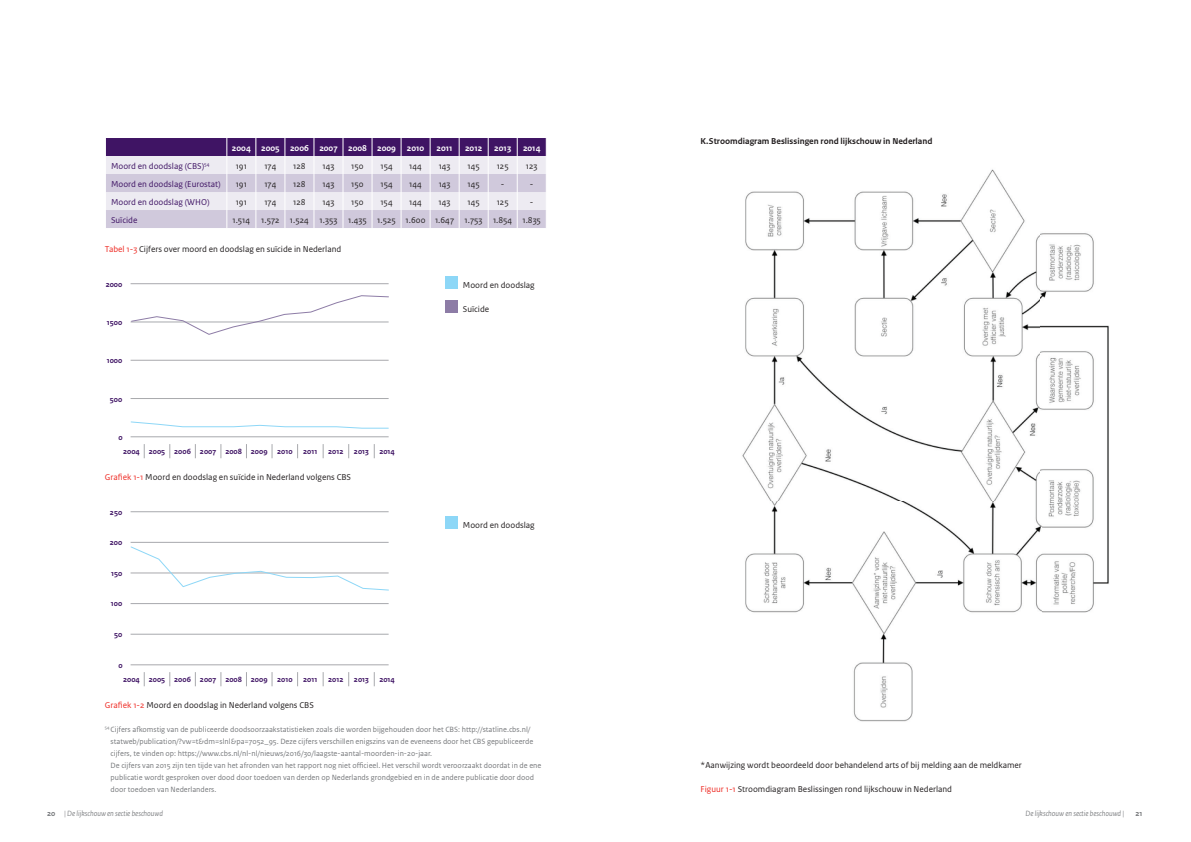
<style>
.page{position:relative;width:1191px;height:842px;background:#fff}
.page>*{position:absolute;margin:0;border:0;box-sizing:border-box;transform-origin:0 0}
.t1{font:9px "Rijksoverheid Sans Text";color:#231f20}
.t2{font:9px "Rijksoverheid Sans Text";color:#3f1464}
.t3{font:700 9px "Rijksoverheid Sans Text";color:#231f20}
.t4{font:700 9px "Rijksoverheid Sans Text";color:#fff}
.t5{font:8px/12px "Rijksoverheid Sans Text";color:#76787b}
.t6{font:700 8px "Rijksoverheid Sans Text";color:#3f1464}
.t7{font:italic 8px "Rijksoverheid Sans Heading";color:#76787b}
.t8{font:700 8px "Rijksoverheid Sans Text";color:#76787b}
.s1{color:#ee2a23}
.s2{font-family:"Rijksoverheid Sans Text";font-weight:700;font-style:normal}
</style>
<div class="page">
<img style="left:742px;top:169px;width:367px;height:553px">
<svg style="left:105px;top:138px;width:442px;height:90px;background:#c0b4ce"></svg>
<svg style="left:144px;top:444px;width:1px;height:14px"></svg>
<svg style="left:170px;top:444px;width:1px;height:14px"></svg>
<svg style="left:195px;top:444px;width:1px;height:14px"></svg>
<svg style="left:221px;top:444px;width:1px;height:14px"></svg>
<svg style="left:246px;top:444px;width:1px;height:14px"></svg>
<svg style="left:272px;top:444px;width:1px;height:14px"></svg>
<svg style="left:297px;top:444px;width:1px;height:14px"></svg>
<svg style="left:323px;top:444px;width:1px;height:14px"></svg>
<svg style="left:348px;top:444px;width:1px;height:14px"></svg>
<svg style="left:374px;top:444px;width:1px;height:14px"></svg>
<hr style="left:131px;top:436px;width:257px;height:1px;background:#a8a9ad">
<hr style="left:131px;top:398px;width:257px;height:1px;background:#a8a9ad">
<hr style="left:131px;top:360px;width:257px;height:1px;background:#a8a9ad">
<hr style="left:131px;top:283px;width:257px;height:1px;background:#a8a9ad">
<svg style="left:130px;top:295px;width:259px;height:40px"></svg>
<div style="left:445px;top:300px;width:12px;height:12px;background:#8d7ca6"></div>
<div style="left:445px;top:276px;width:12px;height:12px;background:#8dd7f7"></div>
<svg style="left:130px;top:421px;width:259px;height:8px"></svg>
<div style="left:445px;top:516px;width:12px;height:12px;background:#8dd7f7"></div>
<svg style="left:144px;top:672px;width:1px;height:14px"></svg>
<svg style="left:170px;top:672px;width:1px;height:14px"></svg>
<svg style="left:195px;top:672px;width:1px;height:14px"></svg>
<svg style="left:221px;top:672px;width:1px;height:14px"></svg>
<svg style="left:246px;top:672px;width:1px;height:14px"></svg>
<svg style="left:272px;top:672px;width:1px;height:14px"></svg>
<svg style="left:297px;top:672px;width:1px;height:14px"></svg>
<svg style="left:323px;top:672px;width:1px;height:14px"></svg>
<svg style="left:348px;top:672px;width:1px;height:14px"></svg>
<svg style="left:374px;top:672px;width:1px;height:14px"></svg>
<hr style="left:131px;top:664px;width:257px;height:1px;background:#a8a9ad">
<hr style="left:131px;top:603px;width:257px;height:1px;background:#a8a9ad">
<hr style="left:131px;top:542px;width:257px;height:1px;background:#a8a9ad">
<hr style="left:131px;top:511px;width:257px;height:1px;background:#a8a9ad">
<svg style="left:130px;top:546px;width:259px;height:45px"></svg>
<hr style="left:131px;top:634px;width:257px;height:1px;background:#a8a9ad">
<p class="t4" style="left:232px;top:143px;width:194px">2004 2005 2006 2007 2008 2009 2010</p>
<p class="t4" style="left:436px;top:143px;width:18px">2011</p>
<p class="t4" style="left:465px;top:143px;width:19px">2012</p>
<p class="t4" style="left:494px;top:143px;width:18px">2013</p>
<p class="t4" style="left:523px;top:143px;width:19px">2014</p>
<p class="t2" style="left:111px;top:161px;width:100px">Moord en doodslag (CBS)<sup>54</sup></p>
<p class="t1" style="left:236px;top:161px;width:13px">191</p>
<p class="t1" style="left:264px;top:161px;width:14px">174</p>
<p class="t1" style="left:293px;top:161px;width:14px">128</p>
<p class="t1" style="left:322px;top:161px;width:13px">143</p>
<p class="t1" style="left:351px;top:161px;width:14px">150</p>
<p class="t1" style="left:380px;top:161px;width:14px">154</p>
<p class="t1" style="left:409px;top:161px;width:14px">144</p>
<p class="t1" style="left:439px;top:161px;width:13px">143</p>
<p class="t1" style="left:467px;top:161px;width:14px">145</p>
<p class="t1" style="left:497px;top:161px;width:14px">125</p>
<p class="t1" style="left:526px;top:161px;width:13px">123</p>
<p class="t2" style="left:111px;top:179px;width:111px">Moord en doodslag (Eurostat)</p>
<p class="t1" style="left:236px;top:179px;width:13px">191</p>
<p class="t1" style="left:264px;top:179px;width:14px">174</p>
<p class="t1" style="left:293px;top:179px;width:14px">128</p>
<p class="t1" style="left:322px;top:179px;width:13px">143</p>
<p class="t1" style="left:351px;top:179px;width:14px">150</p>
<p class="t1" style="left:380px;top:179px;width:14px">154</p>
<p class="t1" style="left:409px;top:179px;width:14px">144</p>
<p class="t1" style="left:439px;top:179px;width:13px">143</p>
<p class="t1" style="left:467px;top:179px;width:14px">145</p>
<p class="t1" style="left:501px;top:179px;width:5px">-</p>
<p class="t1" style="left:530px;top:179px;width:5px">-</p>
<p class="t2" style="left:111px;top:197px;width:100px">Moord en doodslag (WHO)</p>
<p class="t1" style="left:236px;top:197px;width:13px">191</p>
<p class="t1" style="left:264px;top:197px;width:14px">174</p>
<p class="t1" style="left:293px;top:197px;width:14px">128</p>
<p class="t1" style="left:322px;top:197px;width:13px">143</p>
<p class="t1" style="left:351px;top:197px;width:14px">150</p>
<p class="t1" style="left:380px;top:197px;width:14px">154</p>
<p class="t1" style="left:409px;top:197px;width:14px">144</p>
<p class="t1" style="left:438px;top:197px;width:13px">143</p>
<p class="t1" style="left:467px;top:197px;width:14px">145</p>
<p class="t1" style="left:497px;top:197px;width:14px">125</p>
<p class="t1" style="left:530px;top:197px;width:5px">-</p>
<p class="t2" style="left:111px;top:215px;width:28px">Suïcide</p>
<p class="t1" style="left:232px;top:215px;width:310px">1.514 1.572 1.524 1.353 1.435 1.525 1.600 1.647 1.753 1.854 1.835</p>
<p class="t1" style="left:105px;top:244px;width:238px"><span class="s1">Tabel 1-3</span> Cijfers over moord en doodslag en suïcide in Nederland</p>
<p class="t6" style="left:106px;top:280px;width:18px">2000</p>
<p class="t6" style="left:107px;top:318px;width:17px">1500</p>
<p class="t6" style="left:107px;top:356px;width:17px">1000</p>
<p class="t6" style="left:110px;top:394px;width:14px">500</p>
<p class="t6" style="left:118px;top:433px;width:6px">0</p>
<p class="t6" style="left:123px;top:447px;width:171px">2004 2005 2006 2007 2008 2009 2010</p>
<p class="t6" style="left:303px;top:447px;width:16px">2011</p>
<p class="t6" style="left:328px;top:447px;width:17px">2012</p>
<p class="t6" style="left:354px;top:447px;width:17px">2013</p>
<p class="t6" style="left:379px;top:447px;width:17px">2014</p>
<p class="t1" style="left:105px;top:472px;width:248px"><span class="s1">Grafiek 1-1</span> Moord en doodslag en suïcide in Nederland volgens CBS</p>
<p class="t6" style="left:110px;top:508px;width:14px">250</p>
<p class="t6" style="left:110px;top:538px;width:14px">200</p>
<p class="t6" style="left:111px;top:569px;width:13px">150</p>
<p class="t6" style="left:111px;top:599px;width:13px">100</p>
<p class="t6" style="left:114px;top:630px;width:10px">50</p>
<p class="t6" style="left:118px;top:661px;width:6px">0</p>
<p class="t6" style="left:123px;top:675px;width:171px">2004 2005 2006 2007 2008 2009 2010</p>
<p class="t6" style="left:303px;top:675px;width:16px">2011</p>
<p class="t6" style="left:328px;top:675px;width:17px">2012</p>
<p class="t6" style="left:354px;top:675px;width:17px">2013</p>
<p class="t6" style="left:379px;top:675px;width:17px">2014</p>
<p class="t1" style="left:105px;top:700px;width:210px"><span class="s1">Grafiek 1-2</span> Moord en doodslag in Nederland volgens CBS</p>
<p class="t1" style="left:463px;top:280px;width:73px">Moord en doodslag</p>
<p class="t1" style="left:463px;top:304px;width:28px">Suïcide</p>
<p class="t1" style="left:463px;top:520px;width:73px">Moord en doodslag</p>
<p class="t5" style="left:111px;top:724px;width:432px;text-indent:-6px"><sup>54</sup> Cijfers afkomstig van de publiceerde doodsoorzaakstatistieken zoals die worden bijgehouden door het CBS: http://statline.cbs.nl/ statweb/publication/?vw=t&amp;dm=slnl&amp;pa=7052_95. Deze cijfers verschillen enigszins van de eveneens door het CBS gepubliceerde cijfers, te vinden op: https://www.cbs.nl/nl-nl/nieuws/2016/30/laagste-aantal-moorden-in-20-jaar.<br>De cijfers van 2015 zijn ten tijde van het afronden van het rapport nog niet officieel. Het verschil wordt veroorzaakt doordat in de ene publicatie wordt gesproken over dood door toedoen van derden op Nederlands grondgebied en in de andere publicatie door dood door toedoen van Nederlanders.</p>
<p class="t3" style="left:700px;top:136px;width:234px">K. Stroomdiagram Beslissingen rond lijkschouw in Nederland</p>
<p class="t1" style="left:700px;top:760px;width:323px">*Aanwijzing wordt beoordeeld door behandelend arts of bij melding aan de meldkamer</p>
<p class="t1" style="left:700px;top:784px;width:253px"><span class="s1">Figuur 1-1</span> Stroomdiagram Beslissingen rond lijkschouw in Nederland</p>
<p class="t7" style="left:47px;top:809px;width:117px"><span class="s2">20</span> | De lijkschouw en sectie beschouwd</p>
<p class="t7" style="left:1025px;top:809px;width:100px">De lijkschouw en sectie beschouwd |</p>
<p class="t8" style="left:1135px;top:809px;width:9px">21</p>
</div>
